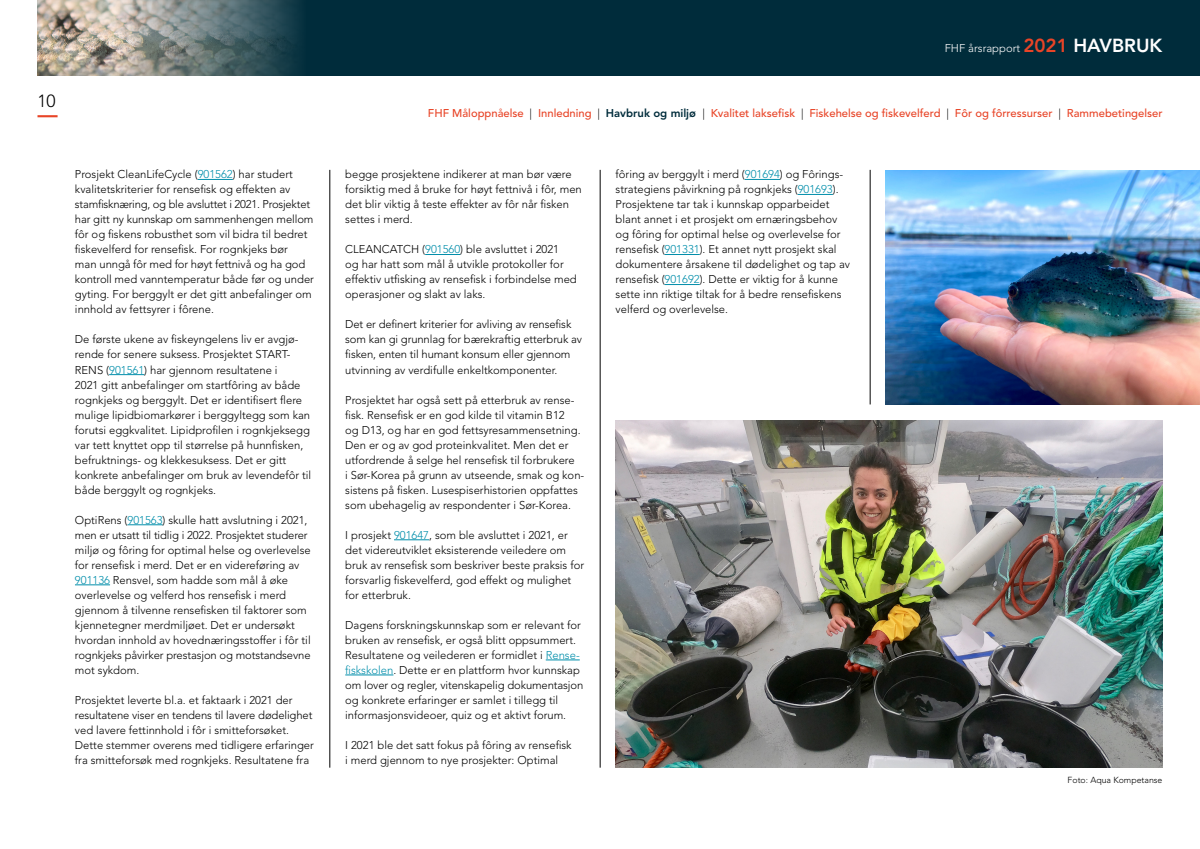
<style>
.page{position:relative;width:1200px;height:849px;background:#fff}
.page>*{position:absolute;margin:0;border:0;box-sizing:border-box;transform-origin:0 0}
.t1{font:300 17.5px "Avenir LT";color:#000}
.FHF_Brødtekst{font:300 11.25px/15px "Avenir LT";color:#000}
.FHF_Ingress{font:500 11.25px "Avenir LT";color:#e84427}
.FHF_Ingress-2{font:300 11.25px "Avenir LT";color:#fff}
.FHF_Brødtekst-2{font:300 8.75px "Avenir LT";color:#000}
.s1{color:#008eaa}
.s2{font-weight:800;font-size:18.75px;color:#e84427}
.s3{font-weight:800;font-size:18.75px}
.s4{font-weight:300;color:#000}
.s5{font-weight:800;color:#002c3b}
</style>
<div class="page">
<hr style="left:38px;top:115px;width:20px;height:2px;background:#e84427">
<div style="left:38px;top:0;width:1162px;height:75px;background:#002c3b"></div>
<img style="left:38px;top:0;width:261px;height:75px">
<hr style="left:600px;top:170px;width:1px;height:597px;background:#000">
<hr style="left:330px;top:170px;width:1px;height:597px;background:#000">
<hr style="left:870px;top:170px;width:1px;height:234px;background:#000">
<hr style="left:198px;top:179px;width:35px;height:1px;background:#008eaa">
<hr style="left:109px;top:374px;width:35px;height:1px;background:#008eaa">
<hr style="left:127px;top:524px;width:36px;height:1px;background:#008eaa">
<hr style="left:75px;top:584px;width:35px;height:1px;background:#008eaa">
<hr style="left:425px;top:254px;width:35px;height:1px;background:#008eaa">
<hr style="left:394px;top:539px;width:35px;height:1px;background:#008eaa">
<hr style="left:546px;top:659px;width:34px;height:1px;background:#008eaa">
<hr style="left:345px;top:674px;width:48px;height:1px;background:#008eaa">
<hr style="left:745px;top:179px;width:35px;height:1px;background:#008eaa">
<hr style="left:798px;top:194px;width:35px;height:1px;background:#008eaa">
<hr style="left:665px;top:254px;width:35px;height:1px;background:#008eaa">
<hr style="left:665px;top:284px;width:35px;height:1px;background:#008eaa">
<img style="left:616px;top:420px;width:546px;height:347px">
<img style="left:886px;top:170px;width:314px;height:234px">
<h1 class="t1" style="left:38px;top:91px;width:20px">10</h1>
<p class="FHF_Brødtekst" style="left:75px;top:167px;width:237px">Prosjekt CleanLifeCycle (<span class="s1">901562</span>) har studert kvalitetskriterier for rensefisk og effekten av stamfisknæring, og ble avsluttet i 2021. Prosjektet</p>
<p class="FHF_Brødtekst" style="left:75px;top:212px;width:241px">har gitt ny kunnskap om sammenhengen mellom fôr og fiskens robusthet som vil bidra til bedret fiskevelferd for rensefisk. For rognkjeks bør<br>man unngå fôr med for høyt fettnivå og ha god kontroll med vanntemperatur både før og under gyting. For berggylt er det gitt anbefalinger om innhold av fettsyrer i fôrene.</p>
<p class="FHF_Brødtekst" style="left:75px;top:332px;width:238px">De første ukene av fiskeyngelens liv er avgjø&shy;rende for senere suksess. Prosjektet START-RENS (<span class="s1">901561</span>) har gjennom resultatene i<br>2021 gitt anbefalinger om startfôring av både rognkjeks og berggylt. Det er identifisert flere mulige lipidbiomarkører i berggyltegg som kan forutsi eggkvalitet. Lipidprofilen i rognkjeksegg var tett knyttet opp til størrelse på hunnfisken, befruktnings- og klekkesuksess. Det er gitt konkrete anbefalinger om bruk av levendefôr til både berggylt og rognkjeks.</p>
<p class="FHF_Brødtekst" style="left:75px;top:512px;width:234px">OptiRens (<span class="s1">901563</span>) skulle hatt avslutning i 2021, men er utsatt til tidlig i 2022. Prosjektet studerer</p>
<p class="FHF_Brødtekst" style="left:75px;top:542px;width:237px">miljø og fôring for optimal helse og overlevelse</p>
<p class="FHF_Brødtekst" style="left:75px;top:557px;width:237px">for rensefisk i merd. Det er en videreføring av <span class="s1">901136</span> Rensvel, som hadde som mål å øke overlevelse og velferd hos rensefisk i merd gjennom å tilvenne rensefisken til faktorer som kjennetegner merdmiljøet. Det er undersøkt hvordan innhold av hovednæringsstoffer i fôr til rognkjeks påvirker prestasjon og motstandsevne mot sykdom.</p>
<p class="FHF_Brødtekst" style="left:75px;top:692px;width:219px">Prosjektet leverte bl.a. et faktaark i 2021 der</p>
<p class="FHF_Brødtekst" style="left:75px;top:707px;width:239px">resultatene viser en tendens til lavere dødelighet</p>
<p class="FHF_Brødtekst" style="left:75px;top:722px;width:241px">ved lavere fettinnhold i fôr i smitteforsøket.<br>Dette stemmer overens med tidligere erfaringer fra smitteforsøk med rognkjeks. Resultatene fra</p>
<p class="FHF_Ingress-2" style="left:945px;top:41px;width:219px">FHF årsrapport <span class="s2">2021</span> <span class="s3">HAVBRUK</span></p>
<p class="FHF_Ingress" style="left:428px;top:107px;width:736px">FHF Måloppnåelse <span class="s4">|</span> Innledning <span class="s4">|</span> <span class="s5">Havbruk og miljø</span> <span class="s4">|</span> Kvalitet laksefisk <span class="s4">|</span> Fiskehelse og fiskevelferd <span class="s4">|</span> Fôr og fôrressurser <span class="s4">|</span> Rammebetingelser</p>
<p class="FHF_Brødtekst" style="left:345px;top:167px;width:238px">begge prosjektene indikerer at man bør være forsiktig med å bruke for høyt fettnivå i fôr, men det blir viktig å teste effekter av fôr når fisken settes i merd.</p>
<p class="FHF_Brødtekst" style="left:345px;top:242px;width:233px">CLEANCATCH (<span class="s1">901560</span>) ble avsluttet i 2021<br>og har hatt som mål å utvikle protokoller for effektiv utfisking av rensefisk i forbindelse med operasjoner og slakt av laks.</p>
<p class="FHF_Brødtekst" style="left:345px;top:317px;width:238px">Det er definert kriterier for avliving av rensefisk som kan gi grunnlag for bærekraftig etterbruk av fisken, enten til humant konsum eller gjennom utvinning av verdifulle enkeltkomponenter.</p>
<p class="FHF_Brødtekst" style="left:345px;top:392px;width:241px">Prosjektet har også sett på etterbruk av rense&shy;fisk. Rensefisk er en god kilde til vitamin B12<br>og D13, og har en god fettsyresammensetning.<br>Den er og av god proteinkvalitet. Men det er utfordrende å selge hel rensefisk til forbrukere<br>i Sør-Korea på grunn av utseende, smak og kon&shy;sistens på fisken. Lusespiserhistorien oppfattes som ubehagelig av respondenter i Sør-Korea.</p>
<p class="FHF_Brødtekst" style="left:345px;top:527px;width:240px">I prosjekt <span class="s1">901647</span>, som ble avsluttet i 2021, er det videreutviklet eksisterende veiledere om bruk av rensefisk som beskriver beste praksis for forsvarlig fiskevelferd, god effekt og mulighet for etterbruk.</p>
<p class="FHF_Brødtekst" style="left:345px;top:617px;width:240px">Dagens forskningskunnskap som er relevant for bruken av rensefisk, er også blitt oppsummert.<br>Resultatene og veilederen er formidlet i <span class="s1">Rense&shy;fiskskolen</span>. Dette er en plattform hvor kunnskap om lover og regler, vitenskapelig dokumentasjon og konkrete erfaringer er samlet i tillegg til</p>
<p class="FHF_Brødtekst" style="left:345px;top:707px;width:222px">informasjonsvideoer, quiz og et aktivt forum.</p>
<p class="FHF_Brødtekst" style="left:345px;top:737px;width:228px">I 2021 ble det satt fokus på fôring av rensefisk i merd gjennom to nye prosjekter: Optimal</p>
<p class="FHF_Brødtekst" style="left:616px;top:167px;width:236px">fôring av berggylt i merd (<span class="s1">901694</span>) og Fôrings&shy;strategiens påvirkning på rognkjeks (<span class="s1">901693</span>).<br>Prosjektene tar tak i kunnskap opparbeidet blant annet i et prosjekt om ernæringsbehov og fôring for optimal helse og overlevelse for rensefisk (<span class="s1">901331</span>). Et annet nytt prosjekt skal dokumentere årsakene til dødelighet og tap av rensefisk (<span class="s1">901692</span>). Dette er viktig for å kunne sette inn riktige tiltak for å bedre rensefiskens velferd og overlevelse.</p>
<p class="FHF_Brødtekst-2" style="left:1068px;top:774px;width:96px">Foto: Aqua Kompetanse</p>
</div>
